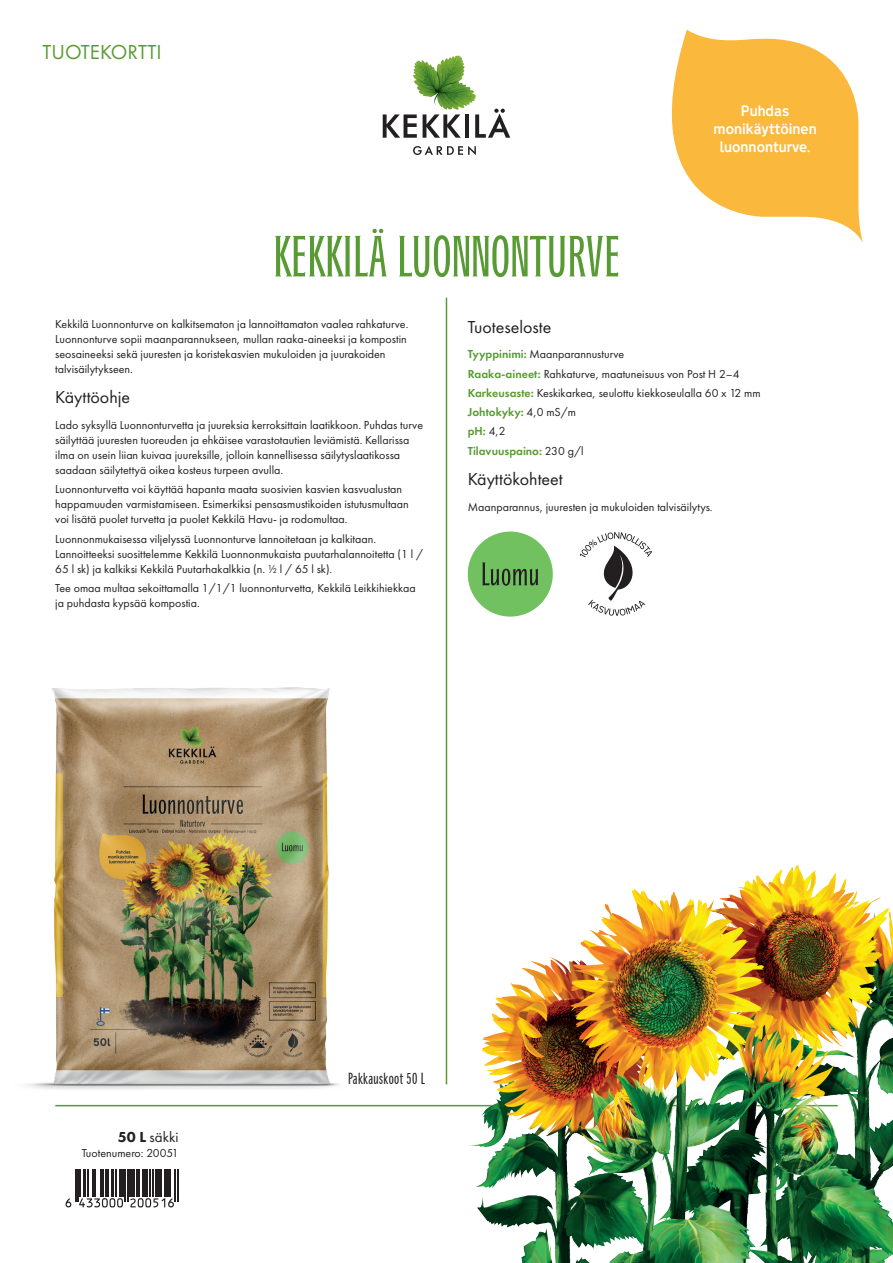
<style>
.page{position:relative;width:893px;height:1263px;background:#fff}
.page>*{position:absolute;margin:0;border:0;box-sizing:border-box;transform-origin:0 0}
.t1{font:54px "Baltra GD";color:#589b35}
.t2{font:21px "Futura PT";color:#589b35}
.t3{font:18px "Futura PT";color:#231f20}
.t4{font:15px "Baltra GD";letter-spacing:.03em;color:#231f20}
.t5{font:15px "Futura PT";color:#231f20}
.t6{font:500 13.5px/18px "Transport New";color:#fff;text-align:center}
.t7{font:12px/15px "Futura PT";color:#231f20}
.s1{font-weight:600;color:#589b35}
.s2{font-weight:800}
</style>
<div class="page">
<hr style="left:446px;top:298px;width:1px;height:786px;background:#589b35">
<hr style="left:55px;top:1105px;width:783px;height:1px;background:#589b35">
<img style="left:415px;top:55px;width:44px;height:17px">
<svg style="left:383px;top:114px;width:34px;height:24px"></svg>
<svg style="left:423px;top:114px;width:38px;height:24px"></svg>
<hr style="left:465px;top:114px;width:4px;height:24px;background:#231f20">
<svg style="left:475px;top:109px;width:35px;height:29px"></svg>
<svg style="left:413px;top:146px;width:63px;height:9px"></svg>
<img style="left:27px;top:687px;width:313px;height:403px">
<svg style="left:66px;top:1198px;width:5px;height:9px"></svg>
<hr style="left:75px;top:1169px;width:1px;height:33px;background:#231f20">
<hr style="left:77px;top:1169px;width:1px;height:33px;background:#231f20">
<svg style="left:79px;top:1169px;width:45px;height:38px"></svg>
<hr style="left:125px;top:1169px;width:1px;height:33px;background:#231f20">
<hr style="left:127px;top:1169px;width:1px;height:33px;background:#231f20">
<hr style="left:129px;top:1169px;width:3px;height:28px;background:#231f20">
<svg style="left:130px;top:1169px;width:44px;height:38px"></svg>
<hr style="left:175px;top:1169px;width:1px;height:33px;background:#231f20">
<hr style="left:177px;top:1169px;width:1px;height:33px;background:#231f20">
<svg style="left:468px;top:531px;width:85px;height:86px"></svg>
<svg style="left:671px;top:30px;width:192px;height:213px;fill:#fab83c"></svg>
<svg style="left:580px;top:532px;width:72px;height:84px"></svg>
<img style="left:467px;top:864px;width:426px;height:399px">
<h2 class="t2" style="left:43px;top:39px;width:121px">TUOTEKORTTI</h2>
<h1 class="t1" style="left:273px;top:225px;width:348px">KEKKILÄ LUONNONTURVE</h1>
<p class="t6" style="left:714px;top:101px;width:105px">Puhdas monikäyttöinen luonnonturve.</p>
<p class="t7" style="left:55px;top:316px;width:355px">Kekkilä Luonnonturve on kalkitsematon ja lannoittamaton vaalea rahkaturve.<br>Luonnonturve sopii maanparannukseen, mullan raaka-aineeksi ja kompostin seosaineeksi sekä juuresten ja koristekasvien mukuloiden ja juurakoiden talvisäilytykseen.</p>
<h3 class="t3" style="left:55px;top:387px;width:77px">Käyttöohje</h3>
<p class="t7" style="left:55px;top:418px;width:369px">Lado syksyllä Luonnonturvetta ja juureksia kerroksittain laatikkoon. Puhdas turve säilyttää juuresten tuoreuden ja ehkäisee varastotautien leviämistä. Kellarissa ilma on usein liian kuivaa juureksille, jolloin kannellisessa säilytyslaatikossa saadaan säilytettyä oikea kosteus turpeen avulla.</p>
<p class="t7" style="left:55px;top:482px;width:355px">Luonnonturvetta voi käyttää hapanta maata suosivien kasvien kasvualustan happamuuden varmistamiseen. Esimerkiksi pensasmustikoiden istutusmultaan voi lisätä puolet turvetta ja puolet Kekkilä Havu- ja rodomultaa.</p>
<p class="t7" style="left:55px;top:531px;width:369px">Luonnonmukaisessa viljelyssä Luonnonturve lannoitetaan ja kalkitaan.<br>Lannoitteeksi suosittelemme Kekkilä Luonnonmukaista puutarhalannoitetta (1 l /<br>65 l sk) ja kalkiksi Kekkilä Puutarhakalkkia (n. ½ l / 65 l sk).</p>
<p class="t7" style="left:55px;top:580px;width:362px">Tee omaa multaa sekoittamalla 1/1/1 luonnonturvetta, Kekkilä Leikkihiekkaa ja puhdasta kypsää kompostia.</p>
<h3 class="t3" style="left:468px;top:316px;width:85px">Tuoteseloste</h3>
<p class="t7" style="left:468px;top:345px;width:294px;line-height:19.2px"><span class="s1">Tyyppinimi:</span> Maanparannusturve<br><span class="s1">Raaka-aineet:</span> Rahkaturve, maatuneisuus von Post H 2–4<br><span class="s1">Karkeusaste:</span> Keskikarkea, seulottu kiekkoseulalla 60 x 12 mm <span class="s1">Johtokyky:</span> 4,0 mS/m<br><span class="s1">pH:</span> 4,2<br><span class="s1">Tilavuuspaino:</span> 230 g/l</p>
<h3 class="t3" style="left:468px;top:468px;width:96px">Käyttökohteet</h3>
<p class="t7" style="left:468px;top:499px;width:246px">Maanparannus, juuresten ja mukuloiden talvisäilytys.</p>
<p class="t5" style="left:118px;top:1128px;width:62px"><span class="s2">50 L</span> säkki</p>
<p class="t7" style="left:82px;top:1145px;width:98px">Tuotenumero: 20051</p>
<p class="t4" style="left:348px;top:1070px;width:79px">Pakkauskoot 50 L</p>
</div>
